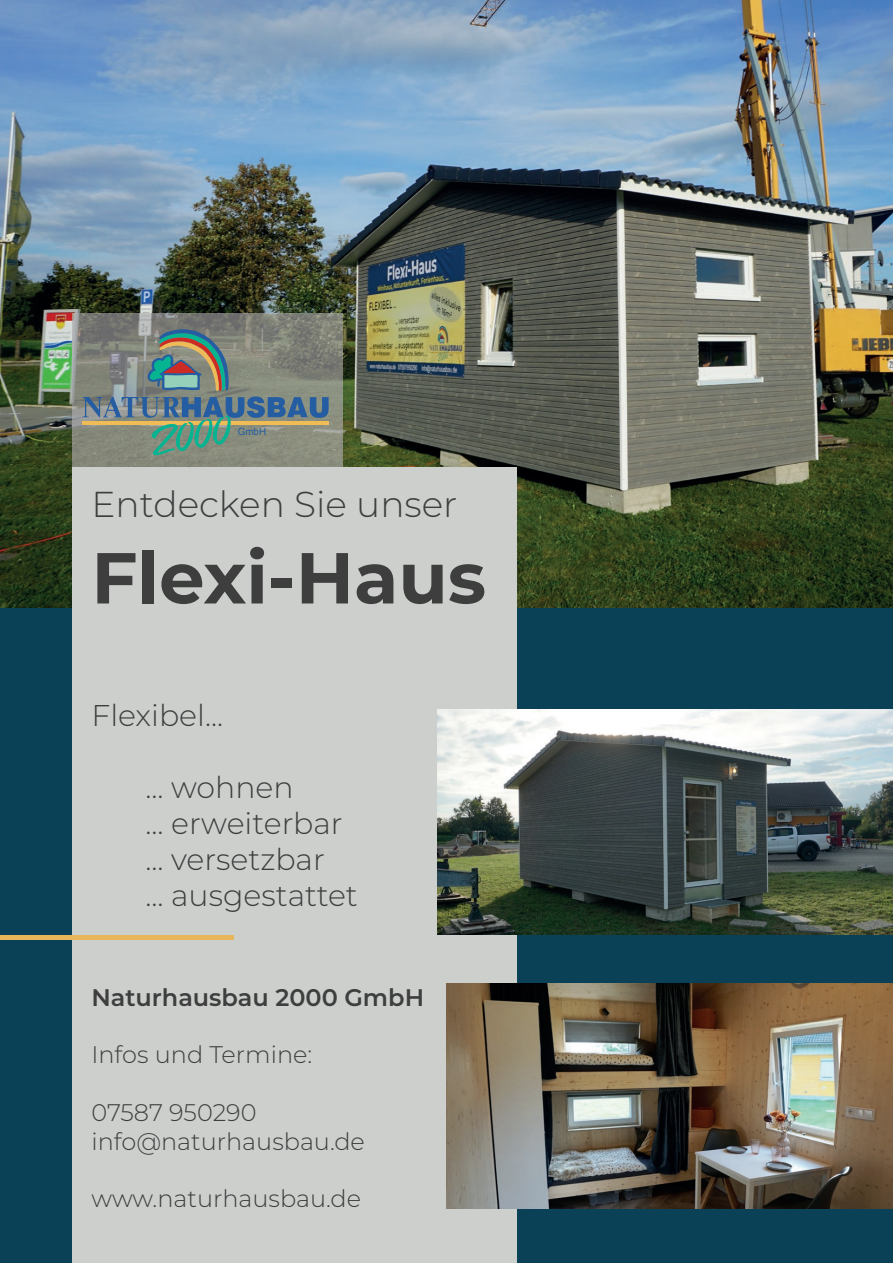
<style>
.page{position:relative;width:893px;height:1263px;background:#fff}
.page>*{position:absolute;margin:0;border:0;box-sizing:border-box;transform-origin:0 0}
.t1{font:700 72px "Montserrat";color:#3e3e3f}
.t2{font:300 36px "Montserrat";color:#3e3e3f}
.t3{font:300 30px/36px "Montserrat";color:#3e3e3f}
.t4{font:300 24px/28.8px "Montserrat";color:#3e3e3f}
.t5{font:600 24px "Montserrat";color:#3e3e3f}
.t6{font:9.75px "Arial";color:#245da1}
</style>
<div class="page">
<img style="left:0;top:0;width:893px;height:608px">
<img style="left:72px;top:313px;width:270px;height:155px">
<div style="left:0;top:608px;width:893px;height:655px;background:#0b4157"></div>
<div style="left:72px;top:468px;width:445px;height:795px;background:#cdcfcd"></div>
<svg style="left:82px;top:329px;width:247px;height:126px"></svg>
<img style="left:438px;top:709px;width:455px;height:225px">
<img style="left:446px;top:983px;width:447px;height:226px">
<div style="left:0;top:935px;width:234px;height:5px;background:#e7b65b"></div>
<p class="t6" style="left:238px;top:424px;width:30px">GmbH</p>
<h2 class="t2" style="left:91px;top:480px;width:368px">Entdecken Sie unser</h2>
<h1 class="t1" style="left:91px;top:526px;width:396px">Flexi-Haus</h1>
<p class="t3" style="left:91px;top:696px;width:133px">Flexibel...</p>
<p class="t3" style="left:145px;top:768px;width:214px">... wohnen<br>... erweiterbar ... versetzbar<br>... ausgestattet</p>
<p class="t5" style="left:91px;top:980px;width:334px">Naturhausbau 2000 GmbH</p>
<p class="t4" style="left:91px;top:1040px;width:222px">Infos und Termine:</p>
<p class="t4" style="left:91px;top:1097px;width:275px">07587 950290 info@naturhausbau.de</p>
<p class="t4" style="left:91px;top:1184px;width:271px">www.naturhausbau.de</p>
</div>
